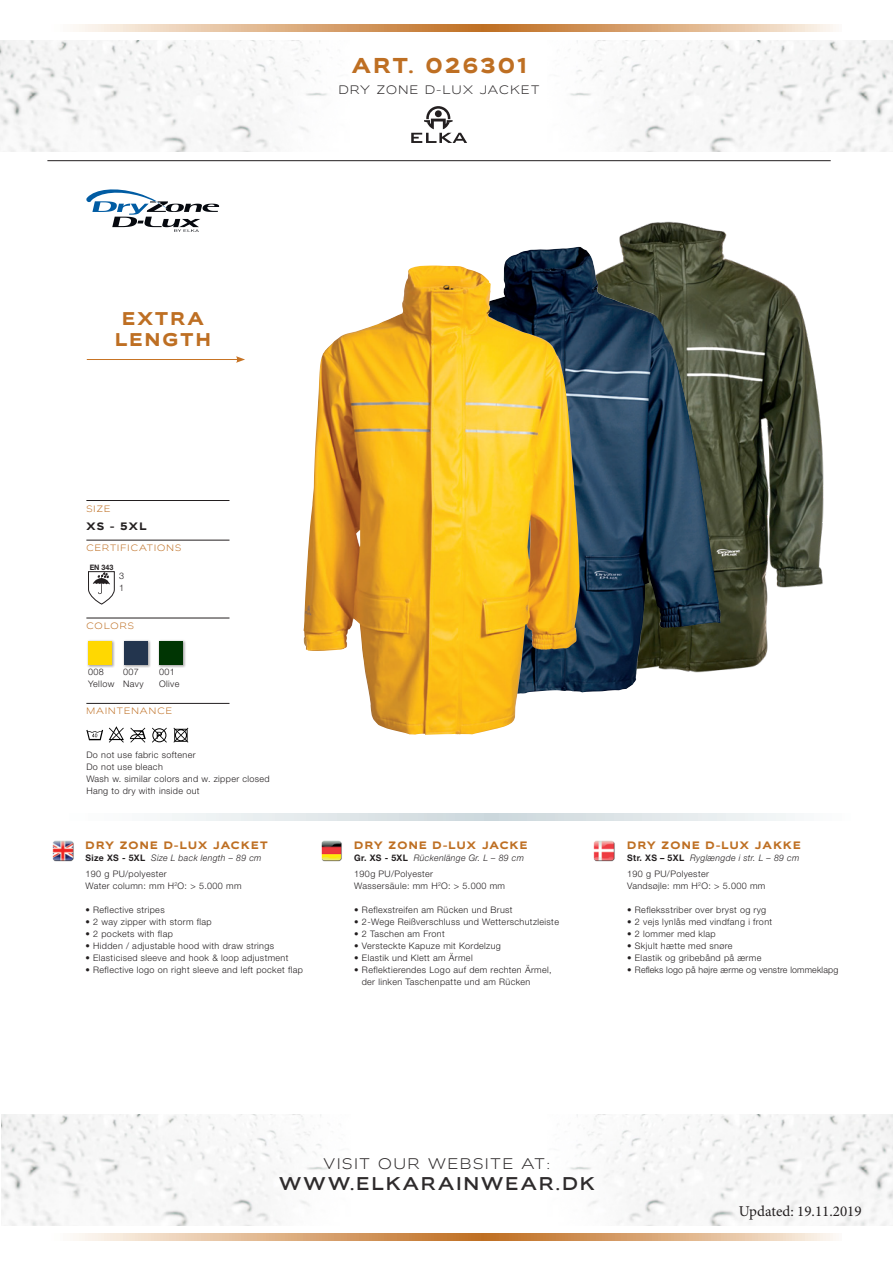
<style>
.page{position:relative;width:893px;height:1263px;background:#fff}
.page>*{position:absolute;margin:0;border:0;box-sizing:border-box;transform-origin:0 0}
.t1{font:700 21px "Biondi Sans Rg";letter-spacing:.1em;color:#be6f23}
.t2{font:18px "Biondi Sans Rg";letter-spacing:.125em;color:#2e2b2c}
.t3{font:700 18px/21.6px "Biondi Sans Rg";letter-spacing:.125em;color:#be6f23;text-align:center}
.t4{font:15px "Biondi Sans Lt";letter-spacing:.125em;color:#2e2b2c}
.t5{font:15px "Minion Pro";color:#231f20}
.t6{font:12px "Biondi Sans Lt";letter-spacing:.125em;color:#2e2b2c}
.t7{font:700 10.5px "Biondi Sans Rg";letter-spacing:.125em;color:#be6f23}
.t8{font:700 10.5px "Biondi Sans Rg";color:#231f20}
.t9{font:300 9px/12px "Helvetica Neue LT Pro";letter-spacing:.04em;color:#231f20}
.t10{font:italic 300 9px/16.5px "Helvetica Neue LT Pro";letter-spacing:.04em;color:#231f20}
.t11{font:300 9px "Helvetica Neue LT Pro";letter-spacing:.02em;color:#231f20}
.t12{font:9px "Biondi Sans Lt";letter-spacing:.125em;color:#be6f23}
.t13{font:700 7.5px "Helvetica Neue";color:#231f20;scale:.95 1}
.s1{font-weight:700;font-style:normal}
.s2{font-style:normal}
</style>
<div class="page">
<img style="left:569px;top:1114px;width:324px;height:112px">
<img style="left:1px;top:1114px;width:327px;height:112px">
<img style="left:569px;top:40px;width:324px;height:112px">
<img style="left:0;top:40px;width:327px;height:112px">
<hr style="left:47px;top:160px;width:784px;height:1px;background:#231f20">
<svg style="left:411px;top:106px;width:56px;height:37px"></svg>
<svg style="left:73px;top:24px;width:763px;height:8px;background:#ddb085"></svg>
<svg style="left:73px;top:1233px;width:763px;height:8px;background:#ddb085"></svg>
<img style="left:517px;top:221px;width:307px;height:460px">
<img style="left:421px;top:247px;width:155px;height:369px">
<img style="left:303px;top:266px;width:157px;height:469px">
<svg style="left:86px;top:189px;width:133px;height:43px"></svg>
<img style="left:593px;top:840px;width:22px;height:22px">
<img style="left:321px;top:840px;width:21px;height:22px">
<img style="left:52px;top:840px;width:22px;height:22px">
<hr style="left:86px;top:540px;width:143px;height:1px;background:#231f20">
<hr style="left:86px;top:500px;width:143px;height:1px;background:#231f20">
<hr style="left:86px;top:618px;width:143px;height:1px;background:#231f20">
<hr style="left:86px;top:703px;width:143px;height:1px;background:#231f20">
<svg style="left:152px;top:728px;width:15px;height:15px"></svg>
<svg style="left:109px;top:726px;width:15px;height:17px"></svg>
<svg style="left:130px;top:728px;width:16px;height:15px"></svg>
<svg style="left:173px;top:728px;width:15px;height:15px"></svg>
<svg style="left:86px;top:730px;width:17px;height:10px"></svg>
<svg style="left:160px;top:813px;width:635px;height:8px;background:#e0e7e9"></svg>
<svg style="left:88px;top:571px;width:27px;height:34px"></svg>
<hr style="left:87px;top:359px;width:151px;height:1px;background:#c77425">
<svg style="left:236px;top:356px;width:9px;height:7px"></svg>
<div style="left:157px;top:639px;width:29px;height:29px;background:#231f20;opacity:.4"></div>
<svg style="left:159px;top:641px;width:24px;height:23px"></svg>
<div style="left:122px;top:639px;width:29px;height:29px;background:#231f20;opacity:.4"></div>
<svg style="left:124px;top:641px;width:24px;height:23px"></svg>
<div style="left:86px;top:639px;width:29px;height:29px;background:#231f20;opacity:.4"></div>
<svg style="left:88px;top:641px;width:24px;height:23px"></svg>
<h1 class="t1" style="left:352px;top:53px;width:176px">ART. 026301</h1>
<h3 class="t6" style="left:339px;top:82px;width:202px">DRY ZONE D-LUX JACKET</h3>
<h2 class="t3" style="left:115px;top:307px;width:97px">EXTRA<br>LENGTH</h2>
<p class="t12" style="left:86px;top:503px;width:26px">SIZE</p>
<p class="t8" style="left:86px;top:520px;width:62px">XS - 5XL</p>
<p class="t12" style="left:86px;top:542px;width:96px">CERTIFICATIONS</p>
<p class="t13" style="left:90px;top:562px;width:26px">EN 343</p>
<p class="t9" style="left:119px;top:569px;width:7px">3<br>1</p>
<p class="t12" style="left:86px;top:620px;width:49px">COLORS</p>
<p class="t9" style="left:88px;top:665px;width:28px">008<br>Yellow</p>
<p class="t9" style="left:123px;top:665px;width:22px">007<br>Navy</p>
<p class="t9" style="left:159px;top:665px;width:22px">001<br>Olive</p>
<p class="t12" style="left:86px;top:706px;width:87px">MAINTENANCE</p>
<p class="t9" style="left:86px;top:748px;width:185px">Do not use fabric softener<br>Do not use bleach<br>Wash w. similar colors and w. zipper closed<br>Hang to dry with inside out</p>
<p class="t7" style="left:85px;top:838px;width:184px">DRY ZONE D-LUX JACKET</p>
<p class="t10" style="left:85px;top:849px;width:178px"><span class="s1">Size XS - 5XL</span> Size L back length – 89 cm<br><span class="s2">190 g PU/polyester</span></p>
<p class="t9" style="left:85px;top:880px;width:158px">Water column: mm H<sup>2</sup>O: &gt; 5.000 mm</p>
<p class="t9" style="left:85px;top:904px;width:81px">• Reflective stripes</p>
<p class="t9" style="left:85px;top:916px;width:128px">• 2 way zipper with storm flap</p>
<p class="t9" style="left:85px;top:928px;width:89px">• 2 pockets with flap</p>
<p class="t9" style="left:85px;top:940px;width:190px">• Hidden / adjustable hood with draw strings</p>
<p class="t9" style="left:85px;top:952px;width:204px">• Elasticised sleeve and hook &amp; loop adjustment</p>
<p class="t9" style="left:85px;top:964px;width:219px">• Reflective logo on right sleeve and left pocket flap</p>
<p class="t7" style="left:354px;top:838px;width:175px">DRY ZONE D-LUX JACKE</p>
<p class="t10" style="left:354px;top:849px;width:171px"><span class="s1">Gr. XS - 5XL</span> Rückenlänge Gr. L – 89 cm<br><span class="s2">190g PU/Polyester</span></p>
<p class="t9" style="left:354px;top:880px;width:152px">Wassersäule: mm H<sup>2</sup>O: &gt; 5.000 mm</p>
<p class="t9" style="left:354px;top:904px;width:160px">• Reflexstreifen am Rücken und Brust</p>
<p class="t9" style="left:354px;top:916px;width:206px">• 2-Wege Reißverschluss und Wetterschutzleiste</p>
<p class="t9" style="left:354px;top:928px;width:92px">• 2 Taschen am Front</p>
<p class="t9" style="left:354px;top:940px;width:148px">• Versteckte Kapuze mit Kordelzug</p>
<p class="t9" style="left:354px;top:952px;width:120px">• Elastik und Klett am Ärmel</p>
<p class="t9" style="left:362px;top:964px;width:191px;text-indent:-7px">• Reflektierendes Logo auf dem rechten Ärmel, der linken Taschenpatte und am Rücken</p>
<p class="t7" style="left:627px;top:838px;width:175px">DRY ZONE D-LUX JAKKE</p>
<p class="t10" style="left:627px;top:849px;width:174px"><span class="s1">Str. XS – 5XL</span> Ryglængde i str. L – 89 cm<br><span class="s2">190 g PU/Polyester</span></p>
<p class="t9" style="left:627px;top:880px;width:140px">Vandsøjle: mm H<sup>2</sup>O: &gt; 5.000 mm</p>
<p class="t9" style="left:627px;top:904px;width:141px">• Refleksstriber over bryst og ryg</p>
<p class="t9" style="left:627px;top:916px;width:146px">• 2 vejs lynlås med vindfang i front</p>
<p class="t9" style="left:627px;top:928px;width:90px">• 2 lommer med klap</p>
<p class="t9" style="left:627px;top:940px;width:107px">• Skjult hætte med snøre</p>
<p class="t9" style="left:627px;top:952px;width:136px">• Elastik og gribebånd på ærme</p>
<p class="t11" style="left:627px;top:964px;width:213px">• Refleks logo på højre ærme og venstre lommeklapg</p>
<h3 class="t4" style="left:323px;top:1155px;width:228px">VISIT OUR WEBSITE AT:</h3>
<h2 class="t2" style="left:279px;top:1173px;width:317px">WWW.ELKARAINWEAR.DK</h2>
<h3 class="t5" style="left:739px;top:1202px;width:124px">Updated: 19.11.2019</h3>
</div>
